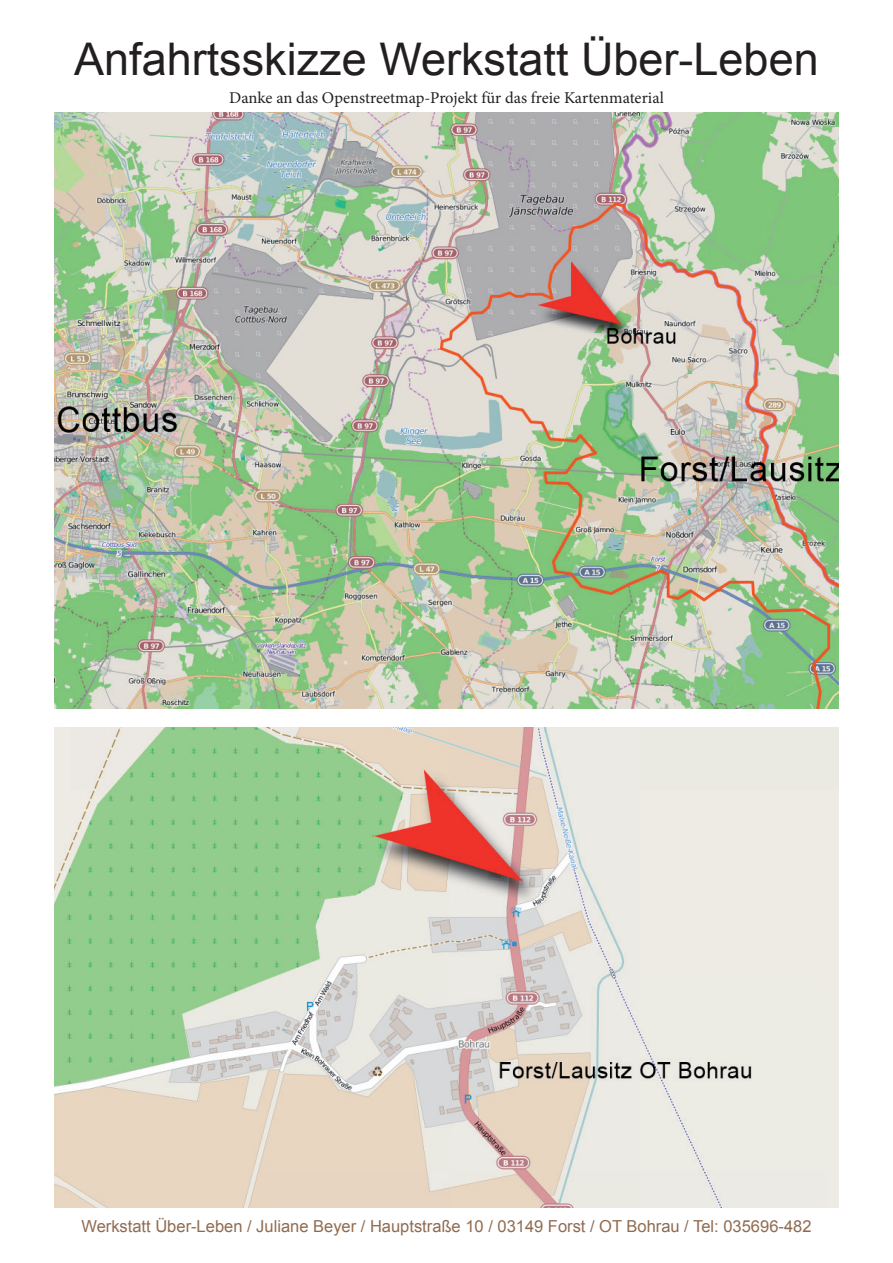
<style>
.page{position:relative;width:893px;height:1263px;background:#fff}
.page>*{position:absolute;margin:0;border:0;box-sizing:border-box;transform-origin:0 0}
.t1{font:45px "Arial";color:#231f20}
.t2{font:16.5px "Arial";color:#906b51}
.t3{font:16.5px "Minion Pro";color:#231f20}
</style>
<div class="page">
<img style="left:54px;top:113px;width:785px;height:595px">
<img style="left:54px;top:728px;width:785px;height:480px">
<h1 class="t1" style="left:74px;top:29px;width:746px">Anfahrtsskizze Werkstatt Über-Leben</h1>
<p class="t3" style="left:229px;top:87px;width:436px">Danke an das Openstreetmap-Projekt für das freie Kartenmaterial</p>
<p class="t2" style="left:81px;top:1216px;width:732px">Werkstatt Über-Leben / Juliane Beyer / Hauptstraße 10 / 03149 Forst / OT Bohrau / Tel: 035696-482</p>
</div>
